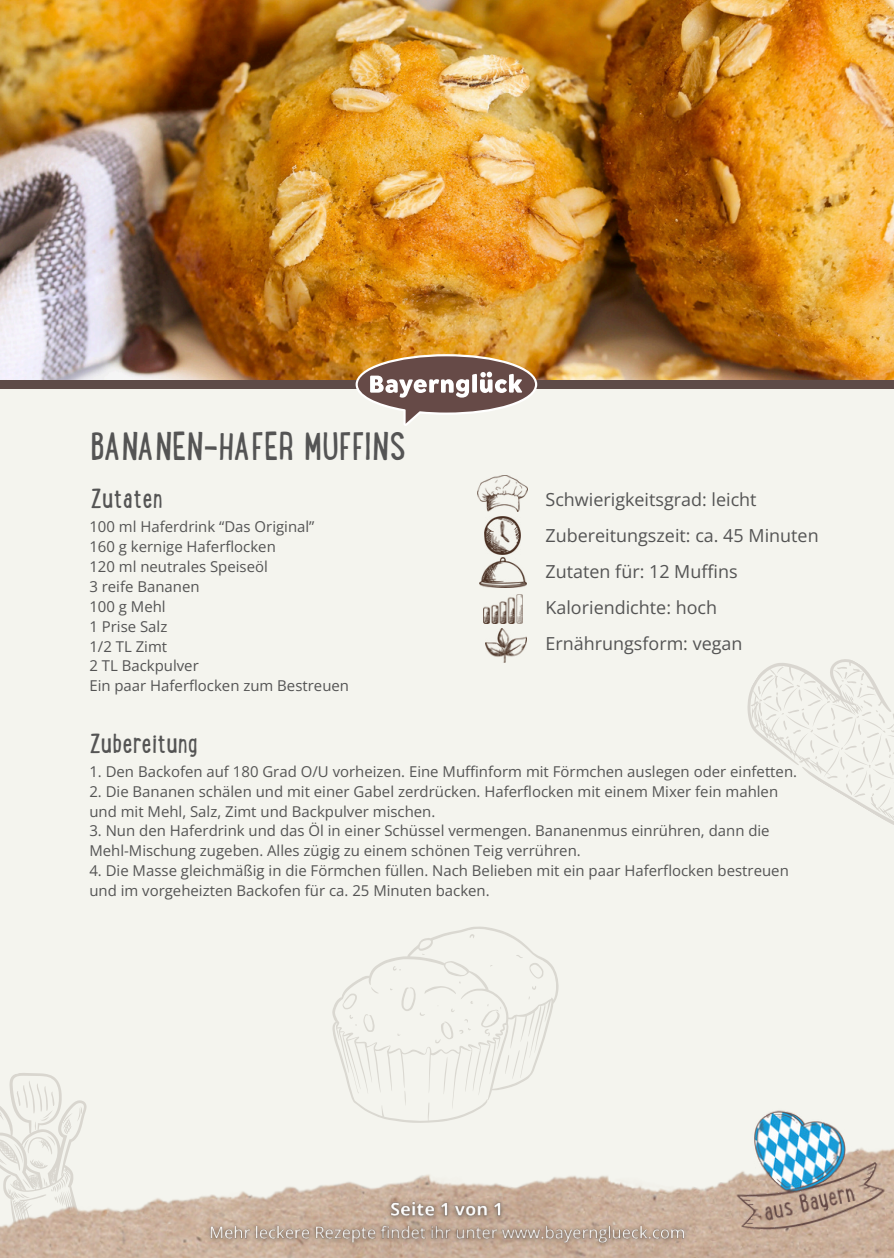
<style>
.page{position:relative;width:894px;height:1258px;background:#fff}
.page>*{position:absolute;margin:0;border:0;box-sizing:border-box;transform-origin:0 0}
.t1{font:42px "Lunch Box";color:#545454}
.t2{font:30px "Lunch Box";color:#545454}
.t3{font:18px/36px "Open Sans";color:#545454}
.t4{font:15px/19.8px "Open Sans";color:#545454}
</style>
<div class="page">
<div style="left:0;top:0;width:893px;height:1258px;background:#f4f4ee"></div>
<svg style="left:747px;top:659px;width:146px;height:166px"></svg>
<div style="left:0;top:380px;width:893px;height:9px;background:#5e4b48"></div>
<img style="left:0;top:0;width:893px;height:380px">
<svg style="left:355px;top:354px;width:182px;height:72px"></svg>
<img style="left:0;top:1073px;width:893px;height:185px">
<img style="left:728px;top:1073px;width:164px;height:185px">
<img style="left:477px;top:475px;width:50px;height:36px">
<img style="left:484px;top:516px;width:36px;height:38px">
<img style="left:479px;top:558px;width:47px;height:29px">
<img style="left:484px;top:594px;width:38px;height:29px">
<img style="left:485px;top:628px;width:41px;height:34px">
<svg style="left:332px;top:926px;width:227px;height:196px"></svg>
<img style="left:201px;top:1215px;width:495px;height:39px">
<img style="left:379px;top:1190px;width:133px;height:38px">
<h1 class="t1" style="left:90px;top:416px;width:316px">BANANEN-HAFER MUFFINS</h1>
<h2 class="t2" style="left:90px;top:477px;width:74px">Zutaten</h2>
<p class="t4" style="left:89px;top:516px;width:261px">100 ml Haferdrink &lt;Das Original=<br>160 g kernige Haferflocken<br>120 ml neutrales Speiseöl<br>3 reife Bananen<br>100 g Mehl<br>1 Prise Salz<br>1/2 TL Zimt<br>2 TL Backpulver<br>Ein paar Haferflocken zum Bestreuen</p>
<h2 class="t2" style="left:89px;top:722px;width:110px">Zubereitung</h2>
<p class="t3" style="left:545px;top:481px;width:274px">Schwierigkeitsgrad: leicht<br>Zubereitungszeit: ca. 45 Minuten<br>Zutaten für: 12 Muffins<br>Kaloriendichte: hoch<br>Ernährungsform: vegan</p>
<p class="t4" style="left:89px;top:761px;width:709px">1. Den Backofen auf 180 Grad O/U vorheizen. Eine Muffinform mit Förmchen auslegen oder einfetten.</p>
<p class="t4" style="left:89px;top:781px;width:690px">2. Die Bananen schälen und mit einer Gabel zerdrücken. Haferflocken mit einem Mixer fein mahlen und mit Mehl, Salz, Zimt und Backpulver mischen.</p>
<p class="t4" style="left:89px;top:821px;width:681px">3. Nun den Haferdrink und das Öl in einer Schüssel vermengen. Bananenmus einrühren, dann die<br>Mehl-Mischung zugeben. Alles zügig zu einem schönen Teig verrühren.</p>
<p class="t4" style="left:89px;top:860px;width:700px">4. Die Masse gleichmäßig in die Förmchen füllen. Nach Belieben mit ein paar Haferflocken bestreuen und im vorgeheizten Backofen für ca. 25 Minuten backen.</p>
</div>
